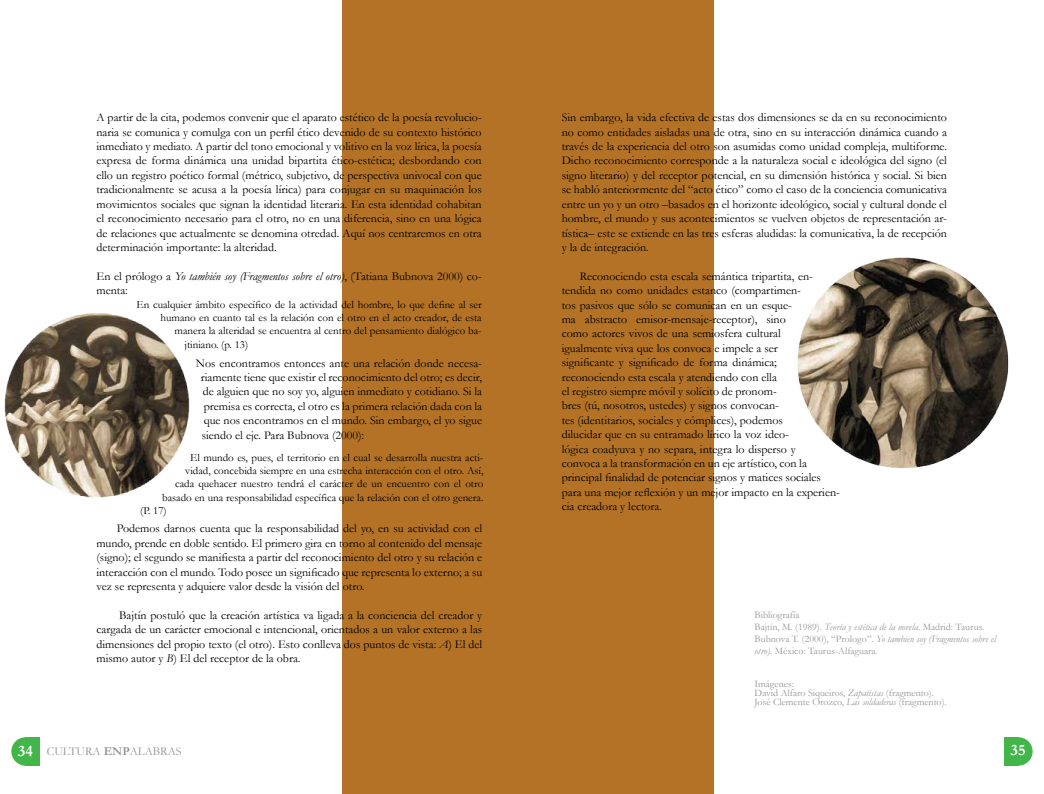
<style>
.page{position:relative;width:1044px;height:794px;background:#fff}
.page>*{position:absolute;margin:0;border:0;box-sizing:border-box;transform-origin:0 0}
.t1{font:700 16px "Garamond";color:#fff}
.t2{font:12px/14.4px "Garamond";color:#000;text-align:justify}
.t3{font:12px "Garamond";color:#939598}
.t4{font:11px "Garamond";color:#000}
.t5{font:10px/12px "Garamond";color:#939598}
.s1{font-style:italic}
.s2{font-weight:700}
</style>
<div class="page">
<div style="left:342px;top:0;width:371px;height:794px;background:#b37226"></div>
<div style="left:26px;top:737px;width:14px;height:28px;background:#43b649"></div>
<div style="left:11px;top:737px;width:29px;height:28px;background:#43b649;border-radius:50%"></div>
<div style="left:1003px;top:737px;width:15px;height:28px;background:#43b649"></div>
<div style="left:1003px;top:737px;width:29px;height:28px;background:#43b649;border-radius:50%"></div>
<img style="left:797px;top:257px;width:212px;height:212px">
<img style="left:4px;top:313px;width:186px;height:185px">
<p class="t2" style="left:96px;top:110px;width:387px">A partir de la cita, podemos convenir que el aparato estético de la poesía revolucio&shy;naria se comunica y comulga con un perfil ético devenido de su contexto histórico inmediato y mediato. A partir del tono emocional y volitivo en la voz lírica, la poesía expresa de forma dinámica una unidad bipartita ético-estética; desbordando con ello un registro poético formal (métrico, subjetivo, de perspectiva univocal con que tradicionalmente se acusa a la poesía lírica) para conjugar en su maquinación los movimientos sociales que signan la identidad literaria. En esta identidad cohabitan el reconocimiento necesario para el otro, no en una diferencia, sino en una lógica de relaciones que actualmente se denomina otredad. Aquí nos centraremos en otra determinación importante: la alteridad.</p>
<p class="t2" style="left:96px;top:268px;width:386px">En el prólogo a <span class="s1">Yo también soy (Fragmentos sobre el otro)</span>, (Tatiana Bubnova 2000) co&shy;menta:</p>
<p class="t4" style="left:136px;top:297px;width:347px">En cualquier ámbito específico de la actividad del hombre, lo que define al ser</p>
<p class="t4" style="left:160px;top:310px;width:323px">humano en cuanto tal es la relación con el otro en el acto creador, de esta</p>
<p class="t4" style="left:174px;top:323px;width:308px">manera la alteridad se encuentra al centro del pensamiento dialógico ba-</p>
<p class="t4" style="left:184px;top:337px;width:65px">jtiniano. (p. 13)</p>
<p class="t2" style="left:201px;top:355px;width:283px;text-indent:-5px">Nos encontramos entonces ante una relación donde necesa&shy;riamente tiene que existir el reconocimiento del otro; es decir, de alguien que no soy yo, alguien inmediato y cotidiano. Si la premisa es correcta, el otro es la primera relación dada con la que nos encontramos en el mundo. Sin embargo, el yo sigue siendo el eje. Para Bubnova (2000):</p>
<p class="t4" style="left:190px;top:450px;width:295px">El mundo es, pues, el territorio en el cual se desarrolla nuestra acti-</p>
<p class="t4" style="left:185px;top:463px;width:300px">vidad, concebida siempre en una estrecha interacción con el otro. Así,</p>
<p class="t4" style="left:175px;top:476px;width:310px">cada quehacer nuestro tendrá el carácter de un encuentro con el otro</p>
<p class="t4" style="left:162px;top:489px;width:323px">basado en una responsabilidad específica que la relación con el otro genera.</p>
<p class="t4" style="left:140px;top:503px;width:28px">(P. 17)</p>
<p class="t2" style="left:96px;top:521px;width:387px;text-indent:20px">Podemos darnos cuenta que la responsabilidad del yo, en su actividad con el mundo, prende en doble sentido. El primero gira en torno al contenido del mensaje (signo); el segundo se manifiesta a partir del reconocimiento del otro y su relación e interacción con el mundo. Todo posee un significado que representa lo externo; a su vez se representa y adquiere valor desde la visión del otro.</p>
<p class="t2" style="left:96px;top:607px;width:387px;text-indent:23px">Bajtín postuló que la creación artística va ligada a la conciencia del creador y cargada de un carácter emocional e intencional, orientados a un valor externo a las dimensiones del propio texto (el otro). Esto conlleva dos puntos de vista: <span class="s1">A</span>) El del mismo autor y <span class="s1">B</span>) El del receptor de la obra.</p>
<p class="t2" style="left:561px;top:110px;width:387px">Sin embargo, la vida efectiva de estas dos dimensiones se da en su reconocimiento no como entidades aisladas una de otra, sino en su interacción dinámica cuando a través de la experiencia del otro son asumidas como unidad compleja, multiforme.<br>Dicho reconocimiento corresponde a la naturaleza social e ideológica del signo (el signo literario) y del receptor potencial, en su dimensión histórica y social. Si bien se habló anteriormente del “acto ético” como el caso de la conciencia comunicativa entre un yo y un otro –basados en el horizonte ideológico, social y cultural donde el hombre, el mundo y sus acontecimientos se vuelven objetos de representación ar&shy;tística– este se extiende en las tres esferas aludidas: la comunicativa, la de recepción y la de integración.</p>
<p class="t2" style="left:561px;top:268px;width:280px;text-align:left;text-indent:18px">Reconociendo esta escala semántica tripartita, en&shy;tendida no como unidades estanco (compartimen-<br>tos pasivos que sólo se comunican en un esque-<br>ma abstracto emisor-mensaje-receptor), sino<br>como actores vivos de una semiosfera cultural<br>igualmente viva que los convoca e impele a ser<br>significante y significado de forma dinámica; reconociendo esta escala y atendiendo con ella<br>el registro siempre móvil y solícito de pronom-<br>bres (tú, nosotros, ustedes) y signos convocan-<br>tes (identitarios, sociales y cómplices), podemos<br>dilucidar que en su entramado lírico la voz ideo-<br>lógica coadyuva y no separa, integra lo disperso y<br>convoca a la transformación en un eje artístico, con la principal finalidad de potenciar signos y matices sociales para una mejor reflexión y un mejor impacto en la experien&shy;cia creadora y lectora.</p>
<p class="t5" style="left:754px;top:608px;width:243px">Bibliografía<br>Bajtín, M. (1989). <span class="s1">Teoría y estética de la novela</span>. Madrid: Taurus.<br>Bubnova T. (2000), “Prologo”. <span class="s1">Yo tambien soy (Fragmentos sobre el otro)</span>. México: Taurus-Alfaguara.</p>
<p class="t5" style="left:754px;top:679px;width:194px;line-height:9px">Imágenes:<br>David Alfaro Siqueiros, <span class="s1">Zapatistas</span> (fragmento).<br>José Clemente Orozco, <span class="s1">Las soldaderas</span> (fragmento).</p>
<h1 class="t1" style="left:18px;top:740px;width:17px">34</h1>
<h1 class="t1" style="left:1010px;top:739px;width:17px">35</h1>
<p class="t3" style="left:47px;top:743px;width:136px">CULTURA <span class="s2">ENP</span>ALABRAS</p>
</div>
